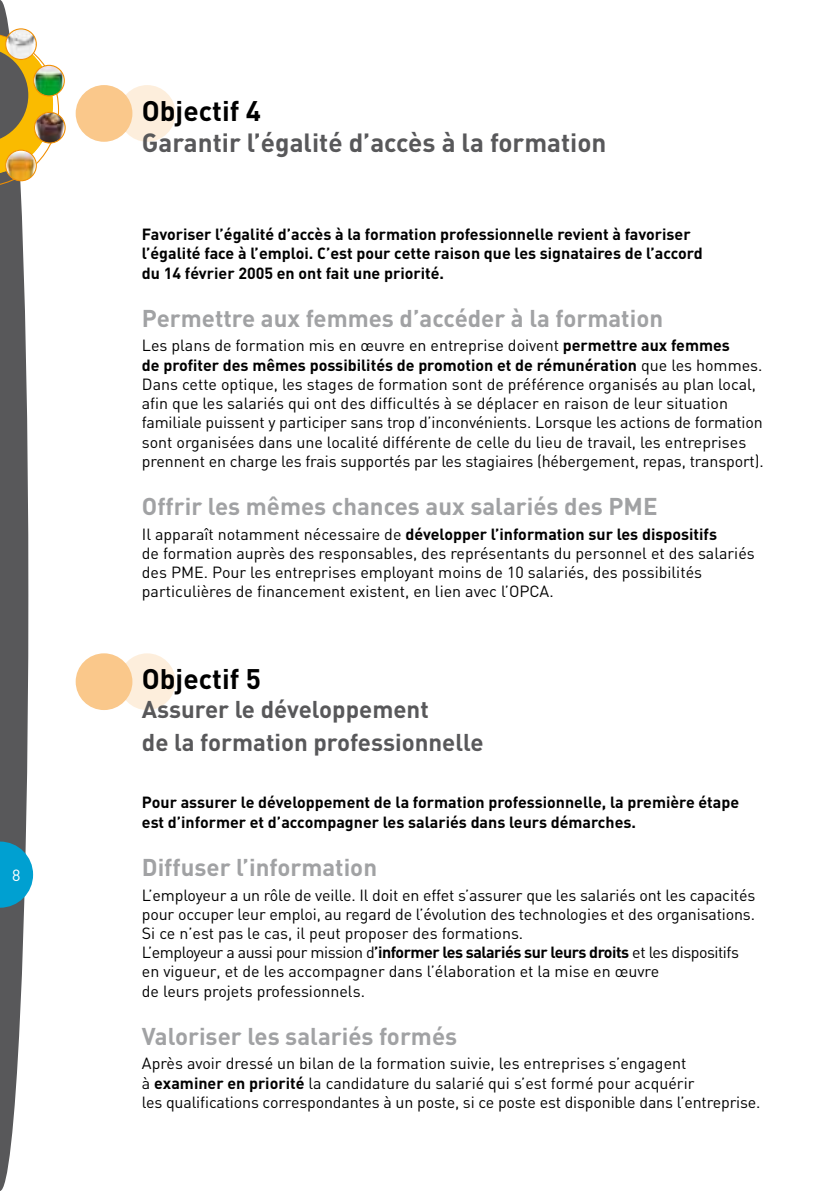
<style>
.page{position:relative;width:840px;height:1191px;background:#fff}
.page>*{position:absolute;margin:0;border:0;box-sizing:border-box;transform-origin:0 0}
.t1{font:700 28px "DIN";color:#000}
.t2{font:700 26px "DIN";color:#58585a}
.t3{font:700 24px "DIN";color:#a1a2a4}
.t4{font:700 24px/33.6px "DIN";color:#58585a}
.t5{font:16px/19.2px "DIN";color:#000}
.t6{font:700 16px/19.2px "DIN";color:#000}
.t7{font:16px "DIN";color:#fff}
.s1{font-weight:700}
</style>
<div class="page">
<svg style="left:0;top:0;width:60px;height:1191px"></svg>
<img style="left:6px;top:29px;width:30px;height:30px;border-radius:15px">
<div style="left:5px;top:28px;width:32px;height:32px;border:1px solid #f18e00;border-radius:50%"></div>
<img style="left:34px;top:112px;width:31px;height:31px;border-radius:15px">
<div style="left:34px;top:112px;width:32px;height:31px;border:1px solid #f18e00;border-radius:50%"></div>
<img style="left:34px;top:65px;width:30px;height:31px;border-radius:15px">
<div style="left:33px;top:65px;width:32px;height:31px;border:1px solid #f18e00;border-radius:50%"></div>
<img style="left:6px;top:150px;width:30px;height:31px;border-radius:15px">
<div style="left:5px;top:150px;width:32px;height:31px;border:1px solid #f18e00;border-radius:50%"></div>
<div style="left:119px;top:85px;width:56px;height:57px;background:#fdeedc;border-radius:50%"></div>
<div style="left:119px;top:653px;width:56px;height:57px;background:#fdeedc;border-radius:50%"></div>
<div style="left:76px;top:85px;width:56px;height:57px;background:#fac88b;border-radius:50%"></div>
<div style="left:76px;top:653px;width:56px;height:57px;background:#fac88b;border-radius:50%"></div>
<p class="t7" style="left:12px;top:865px;width:10px">8</p>
<h1 class="t1" style="left:142px;top:92px;width:121px">Objectif 4</h1>
<h2 class="t2" style="left:142px;top:125px;width:466px">Garantir l’égalité d’accès à la formation</h2>
<p class="t6" style="left:142px;top:224px;width:562px">Favoriser l’égalité d’accès à la formation professionnelle revient à favoriser l’égalité face à l’emploi. C’est pour cette raison que les signataires de l’accord du 14 février 2005 en ont fait une priorité.</p>
<h3 class="t3" style="left:142px;top:302px;width:522px">Permettre aux femmes d’accéder à la formation</h3>
<p class="t5" style="left:142px;top:336px;width:623px">Les plans de formation mis en œuvre en entreprise doivent <span class="s1">permettre aux femmes<br>de profiter des mêmes possibilités de promotion et de rémunération</span> que les hommes.<br>Dans cette optique, les stages de formation sont de préférence organisés au plan local, afin que les salariés qui ont des difficultés à se déplacer en raison de leur situation familiale puissent y participer sans trop d’inconvénients. Lorsque les actions de formation sont organisées dans une localité différente de celle du lieu de travail, les entreprises prennent en charge les frais supportés par les stagiaires (hébergement, repas, transport).</p>
<h3 class="t3" style="left:142px;top:490px;width:517px">Offrir les mêmes chances aux salariés des PME</h3>
<p class="t5" style="left:142px;top:524px;width:614px">Il apparaît notamment nécessaire de <span class="s1">développer l’information sur les dispositifs<br></span>de formation auprès des responsables, des représentants du personnel et des salariés des PME. Pour les entreprises employant moins de 10 salariés, des possibilités particulières de financement existent, en lien avec l’OPCA.</p>
<h1 class="t1" style="left:142px;top:660px;width:121px">Objectif 5</h1>
<h3 class="t4" style="left:142px;top:691px;width:343px">Assurer le développement<br>de la formation professionnelle</h3>
<p class="t6" style="left:142px;top:792px;width:598px">Pour assurer le développement de la formation professionnelle, la première étape est d’informer et d’accompagner les salariés dans leurs démarches.</p>
<h3 class="t3" style="left:142px;top:851px;width:236px">Diffuser l’information</h3>
<p class="t5" style="left:142px;top:885px;width:614px">L’employeur a un rôle de veille. Il doit en effet s’assurer que les salariés ont les capacités pour occuper leur emploi, au regard de l’évolution des technologies et des organisations.<br>Si ce n’est pas le cas, il peut proposer des formations.<br>L’employeur a aussi pour mission d<span class="s1">’informer les salariés sur leurs droits</span> et les dispositifs en vigueur, et de les accompagner dans l’élaboration et la mise en œuvre<br>de leurs projets professionnels.</p>
<h3 class="t3" style="left:142px;top:1020px;width:316px">Valoriser les salariés formés</h3>
<p class="t5" style="left:142px;top:1053px;width:620px">Après avoir dressé un bilan de la formation suivie, les entreprises s’engagent<br>à <span class="s1">examiner en priorité</span> la candidature du salarié qui s’est formé pour acquérir<br>les qualifications correspondantes à un poste, si ce poste est disponible dans l’entreprise.</p>
</div>
